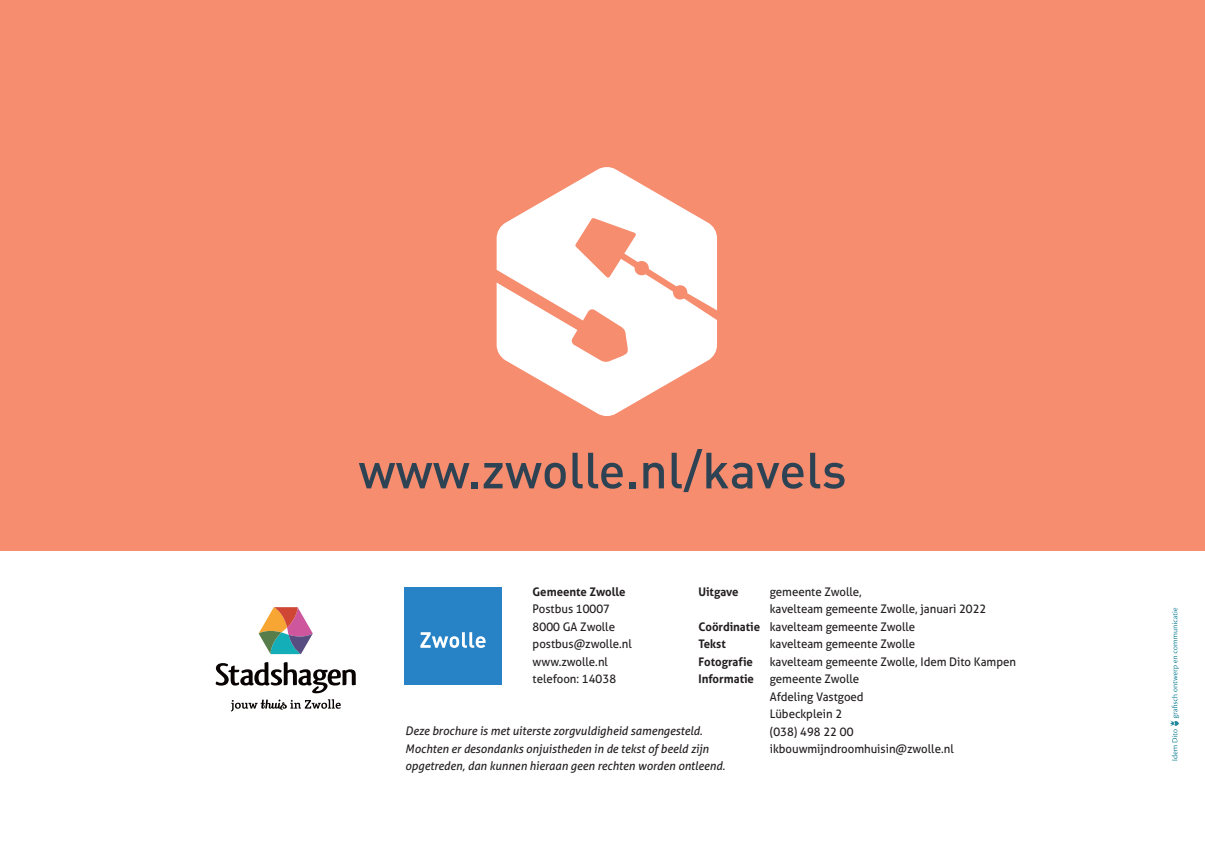
<style>
.page{position:relative;width:1205px;height:851px;background:#fff}
.page>*{position:absolute;margin:0;border:0;box-sizing:border-box;transform-origin:0 0}
.t1{font:500 50px "DIN";color:#2d4354}
.t2{font:11.88px "Aller";color:#231f20;scale:.96 1}
.t3{font:italic 11.88px/17.5px "Aller";color:#231f20;scale:.96 1}
.t4{font:700 11.88px "Aller";color:#231f20;scale:.96 1}
.s1{font-weight:700}
</style>
<div class="page">
<div style="left:0;top:0;width:1205px;height:550px;background:#f68d6f"></div>
<svg style="left:216px;top:662px;width:140px;height:31px"></svg>
<svg style="left:231px;top:699px;width:110px;height:12px"></svg>
<svg style="left:259px;top:607px;width:54px;height:47px"></svg>
<svg style="left:497px;top:167px;width:220px;height:249px;fill:#fff"></svg>
<svg style="left:1170px;top:607px;width:9px;height:153px"></svg>
<div style="left:404px;top:587px;width:98px;height:98px;background:#2783c5"></div>
<svg style="left:420px;top:632px;width:66px;height:15px"></svg>
<p class="t1" style="left:358px;top:452px;width:490px">www.zwolle.nl/kavels</p>
<p class="t4" style="left:698px;top:583px;width:43px">Uitgave</p>
<p class="t2" style="left:770px;top:583px;width:98px">gemeente Zwolle,</p>
<p class="t2" style="left:770px;top:600px;width:227px">kavelteam gemeente Zwolle, januari 2022</p>
<p class="t2" style="left:698px;top:618px;width:227px"><span class="s1">Coördinatie</span> kavelteam gemeente Zwolle</p>
<p class="t4" style="left:698px;top:635px;width:30px">Tekst</p>
<p class="t2" style="left:770px;top:635px;width:153px">kavelteam gemeente Zwolle</p>
<p class="t4" style="left:698px;top:653px;width:58px">Fotografie</p>
<p class="t2" style="left:770px;top:653px;width:258px">kavelteam gemeente Zwolle, Idem Dito Kampen</p>
<p class="t4" style="left:698px;top:670px;width:59px">Informatie</p>
<p class="t2" style="left:770px;top:670px;width:95px">gemeente Zwolle</p>
<p class="t2" style="left:770px;top:688px;width:99px">Afdeling Vastgoed</p>
<p class="t2" style="left:770px;top:705px;width:77px">Lübeckplein 2</p>
<p class="t2" style="left:770px;top:723px;width:89px">(038) 498 22 00</p>
<p class="t2" style="left:770px;top:740px;width:193px">ikbouwmijndroomhuisin@zwolle.nl</p>
<p class="t4" style="left:533px;top:583px;width:98px">Gemeente Zwolle</p>
<p class="t2" style="left:533px;top:600px;width:82px">Postbus 10007</p>
<p class="t2" style="left:533px;top:618px;width:87px">8000 GA Zwolle</p>
<p class="t2" style="left:533px;top:635px;width:105px">postbus@zwolle.nl</p>
<p class="t2" style="left:533px;top:653px;width:80px">www.zwolle.nl</p>
<p class="t2" style="left:533px;top:670px;width:88px">telefoon: 14038</p>
<p class="t3" style="left:405px;top:722px;width:335px">Deze brochure is met uiterste zorgvuldigheid samengesteld.<br>Mochten er desondanks onjuistheden in de tekst of beeld zijn opgetreden, dan kunnen hieraan geen rechten worden ontleend.</p>
</div>
